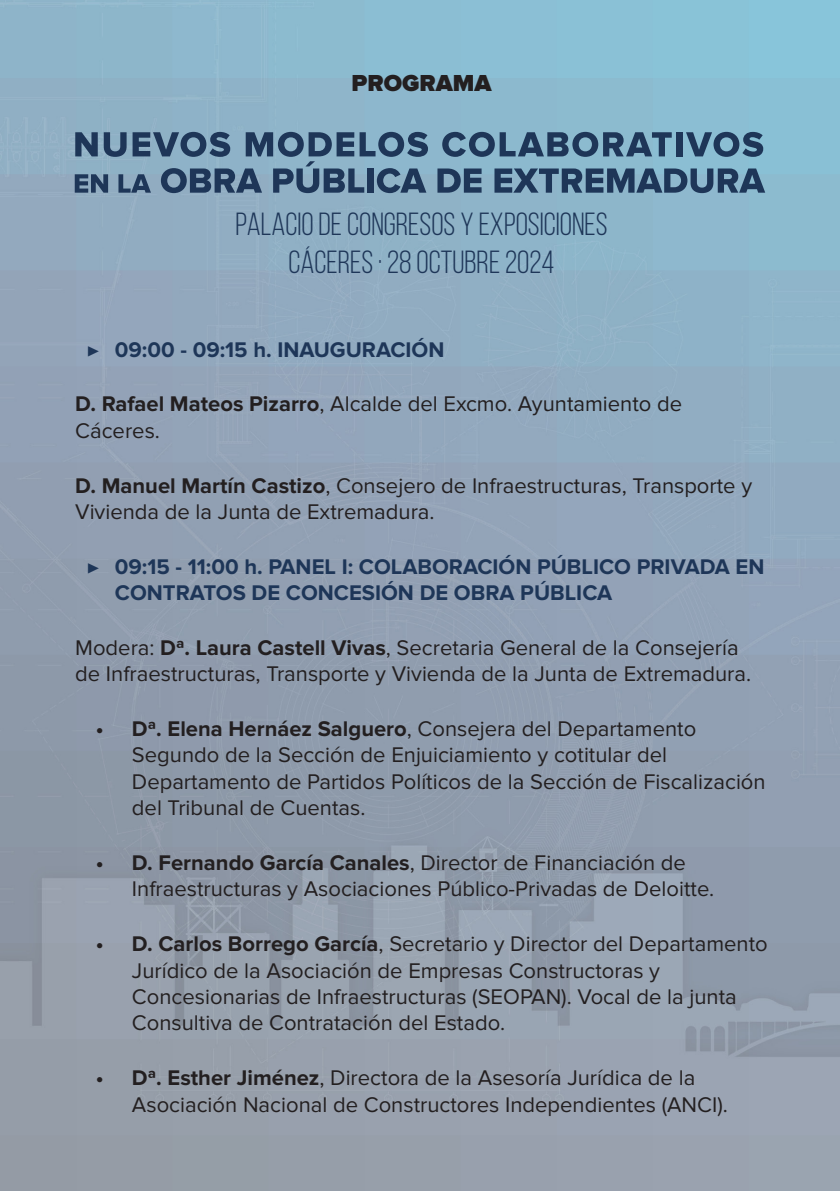
<style>
.page{position:relative;width:840px;height:1191px;background:#fff}
.page>*{position:absolute;margin:0;border:0;box-sizing:border-box;transform-origin:0 0}
.t1{font:32px/38.4px "Bebas Neue";color:#1e3658;text-align:center}
.t2{font:900 24px "Proxima Nova";color:#231f20}
.t3{font:22px/26.4px "Proxima Nova";color:#231f20}
.t4{font:700 22px/26.4px "Proxima Nova";color:#1e3658}
.s1{font-family:"Minion Pro";font-weight:400}
.s2{font-weight:700}
</style>
<div class="page">
<img style="left:0;top:0;width:839px;height:1191px">
<svg style="left:442px;top:132px;width:229px;height:25px;background:#537691"></svg>
<div style="left:676px;top:132px;width:6px;height:24px;background:#1e3658"></div>
<svg style="left:685px;top:132px;width:77px;height:25px;background:#527793"></svg>
<svg style="left:75px;top:132px;width:353px;height:61px;background:#5f7e98"></svg>
<svg style="left:437px;top:168px;width:44px;height:25px"></svg>
<svg style="left:494px;top:168px;width:270px;height:25px;background:#4d6d89"></svg>
<p class="t2" style="left:351px;top:69px;width:141px">PROGRAMA</p>
<p class="t1" style="left:235px;top:204px;width:373px">PALACIO DE CONGRESOS Y EXPOSICIONES<br>CÁCERES · 28 OCTUBRE 2024</p>
<p class="t4" style="left:86px;top:336px;width:359px"><span class="s1">▶</span> 09:00 - 09:15 h. INAUGURACIÓN</p>
<p class="t3" style="left:75px;top:391px;width:608px"><span class="s2">D. Rafael Mateos Pizarro</span>, Alcalde del Excmo. Ayuntamiento de<br>Cáceres.</p>
<p class="t3" style="left:75px;top:472px;width:678px"><span class="s2">D. Manuel Martín Castizo</span>, Consejero de Infraestructuras, Transporte y<br>Vivienda de la Junta de Extremadura.</p>
<p class="t4" style="left:115px;top:553px;width:650px;text-indent:-28px"><span class="s1">▶</span> 09:15 - 11:00 h. PANEL I: COLABORACIÓN PÚBLICO PRIVADA EN<br>CONTRATOS DE CONCESIÓN DE OBRA PÚBLICA</p>
<p class="t3" style="left:75px;top:634px;width:677px">Modera: <span class="s2">Dª. Laura Castell Vivas</span>, Secretaria General de la Consejería de Infraestructuras, Transporte y Vivienda de la Junta de Extremadura.</p>
<p class="t3" style="left:132px;top:716px;width:635px;text-indent:-36px"><span class="s2">• Dª. Elena Hernáez Salguero</span>, Consejera del Departamento Segundo de la Sección de Enjuiciamiento y cotitular del Departamento de Partidos Políticos de la Sección de Fiscalización del Tribunal de Cuentas.</p>
<p class="t3" style="left:132px;top:850px;width:583px;text-indent:-36px"><span class="s2">• D. Fernando García Canales</span>, Director de Financiación de<br>Infraestructuras y Asociaciones Público-Privadas de Deloitte.</p>
<p class="t3" style="left:132px;top:931px;width:637px;text-indent:-36px"><span class="s2">• D. Carlos Borrego García</span>, Secretario y Director del Departamento Jurídico de la Asociación de Empresas Constructoras y Concesionarias de Infraestructuras (SEOPAN). Vocal de la junta Consultiva de Contratación del Estado.</p>
<p class="t3" style="left:132px;top:1065px;width:597px;text-indent:-36px"><span class="s2">• Dª. Esther Jiménez</span>, Directora de la Asesoría Jurídica de la<br>Asociación Nacional de Constructores Independientes (ANCI).</p>
</div>
